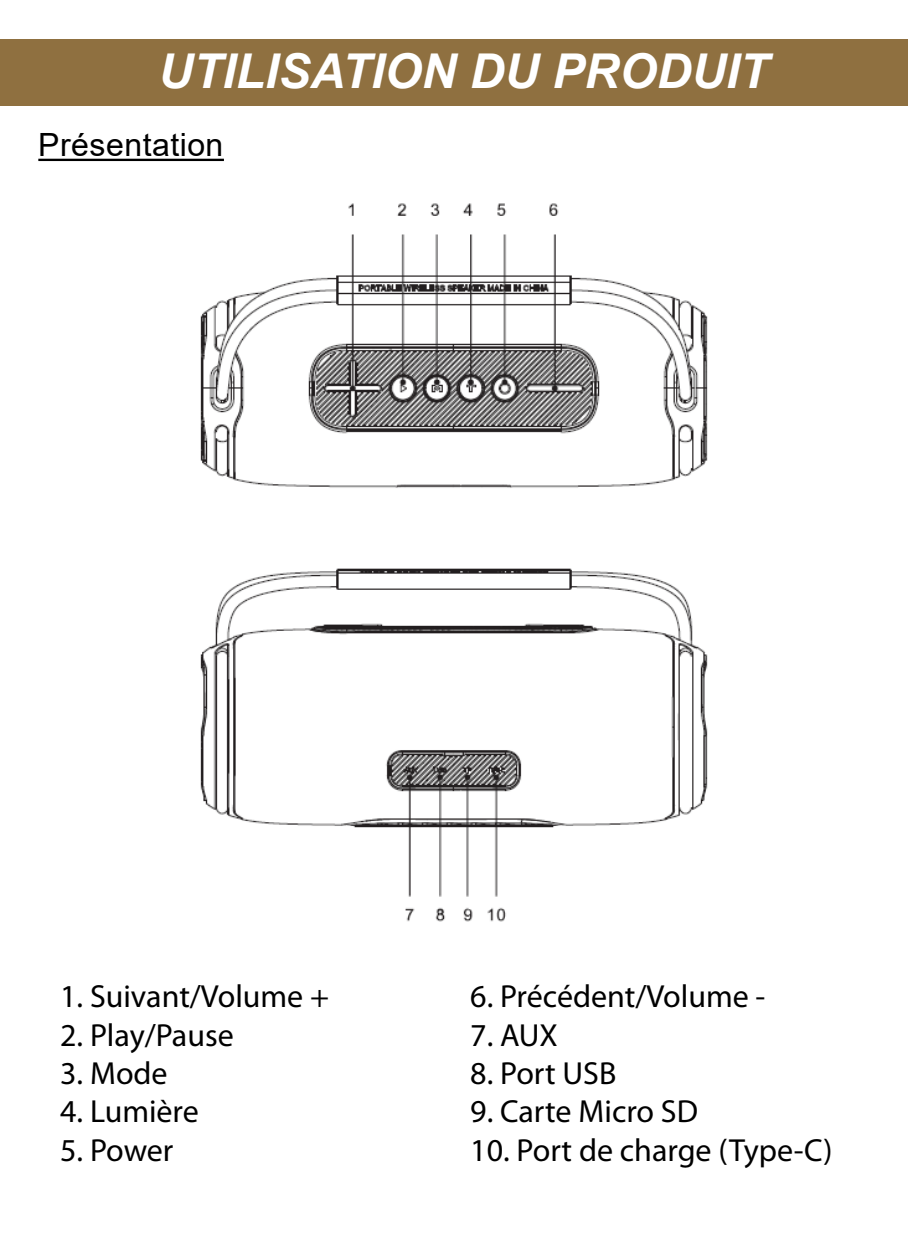
<style>
.page{position:relative;width:908px;height:1248px;background:#fff}
.page>*{position:absolute;margin:0;border:0;box-sizing:border-box;transform-origin:0 0}
.t1{font:italic 700 48px "Arial";color:#fff}
.t2{font:32px "Myriad Pro";color:#000}
.t3{font:32px "Arial";letter-spacing:.015em;color:#000}
</style>
<div class="page">
<div style="left:0;top:39px;width:907px;height:66px;background:#8f7040"></div>
<hr style="left:38px;top:159px;width:186px;height:2px;background:#000">
<img style="left:200px;top:203px;width:508px;height:719px">
<h1 class="t1" style="left:158px;top:39px;width:611px">UTILISATION DU PRODUIT</h1>
<p class="t3" style="left:38px;top:123px;width:186px">Présentation</p>
<p class="t2" style="left:60px;top:976px;width:270px">1. Suivant/Volume +</p>
<p class="t2" style="left:60px;top:1015px;width:175px">2. Play/Pause</p>
<p class="t2" style="left:60px;top:1053px;width:109px">3. Mode</p>
<p class="t2" style="left:60px;top:1091px;width:140px">4. Lumière</p>
<p class="t2" style="left:60px;top:1130px;width:115px">5. Power</p>
<p class="t2" style="left:470px;top:976px;width:296px">6. Précédent/Volume -</p>
<p class="t2" style="left:470px;top:1015px;width:89px">7. AUX</p>
<p class="t2" style="left:470px;top:1053px;width:148px">8. Port USB</p>
<p class="t2" style="left:470px;top:1091px;width:229px">9. Carte Micro SD</p>
<p class="t2" style="left:470px;top:1130px;width:363px">10. Port de charge (Type-C)</p>
</div>
